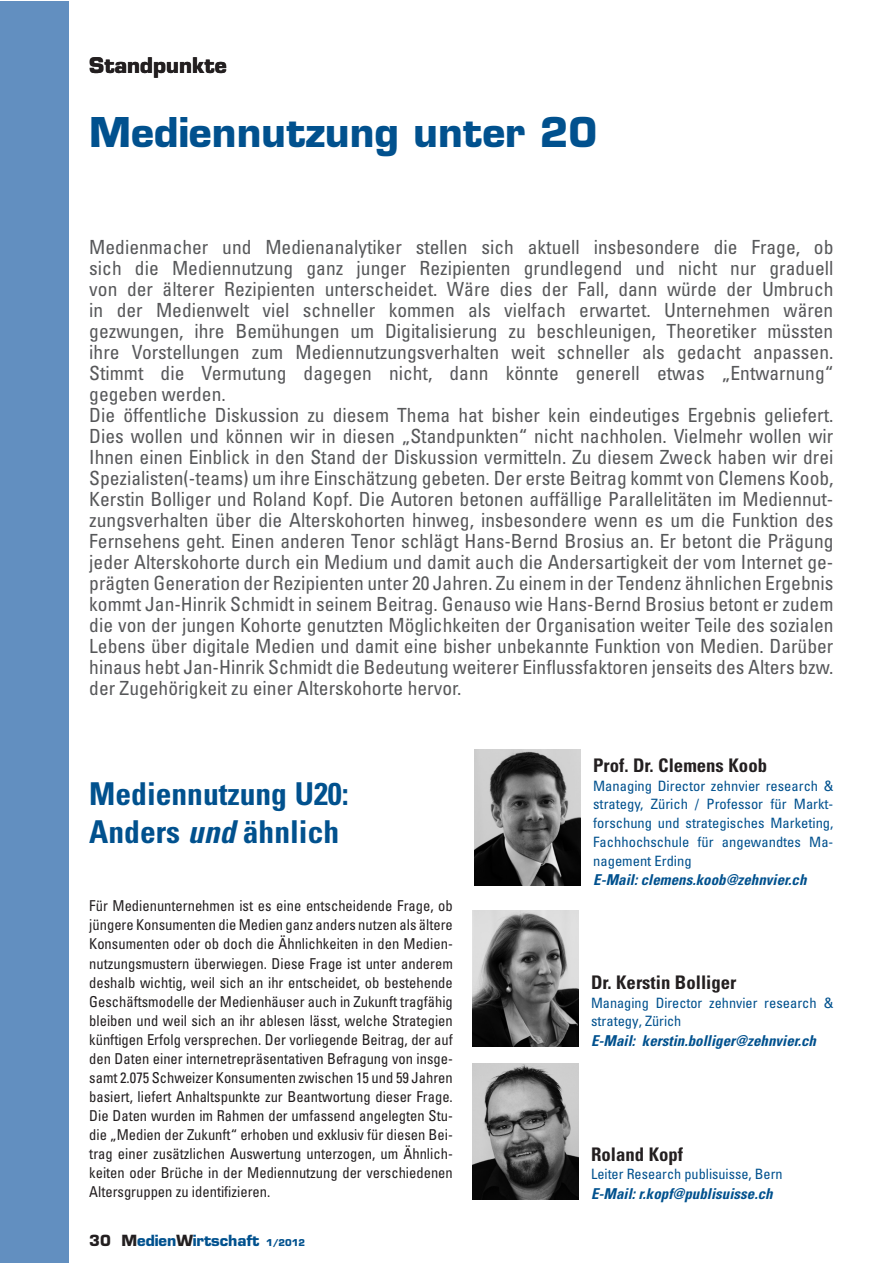
<style>
.page{position:relative;width:893px;height:1263px;background:#fff}
.page>*{position:absolute;margin:0;border:0;box-sizing:border-box;transform-origin:0 0}
.t1{font:700 40.05px "Eurostile";color:#01518e}
.t2{font:700 condensed 31.5px/37.8px "Univers";color:#01518e}
.t3{font:700 21px "Eurostile";color:#231f20}
.t4{font:condensed 19.5px/21px "Univers";color:#57585a}
.t5{font:700 condensed 18.75px "Univers";color:#231f20}
.t6{font:condensed 15px/19px "Univers";color:#231f20;text-align:justify}
.t7{font:italic 700 condensed 15px "Univers";color:#01518e}
.t8{font:700 15px "Eurostile";letter-spacing:-.005em;color:#01518e}
.t9{font:condensed 14.25px/18.8px "Univers";color:#01518e;text-align:justify}
.s1{font-style:italic}
.s2{color:#231f20}
.s3{font-size:9.3px}
</style>
<div class="page">
<div style="left:0;top:1px;width:68px;height:1262px;background:#628fc0"></div>
<img style="left:474px;top:749px;width:106px;height:136px">
<img style="left:472px;top:910px;width:106px;height:136px">
<img style="left:472px;top:1063px;width:106px;height:136px">
<p class="t3" style="left:89px;top:52px;width:139px">Standpunkte</p>
<h1 class="t1" style="left:89px;top:108px;width:509px">Mediennutzung unter 20</h1>
<p class="t4" style="left:89px;top:236px;width:746px">Medienmacher und Medienanalytiker stellen sich aktuell insbesondere die Frage, ob sich die Mediennutzung ganz junger Rezipienten grundlegend und nicht nur graduell von der älterer Rezipienten unterscheidet. Wäre dies der Fall, dann würde der Umbruch in der Medienwelt viel schneller kommen als vielfach erwartet. Unternehmen wären gezwungen, ihre Bemühungen um Digitalisierung zu beschleunigen, Theoretiker müssten ihre Vorstellungen zum Mediennutzungsverhalten weit schneller als gedacht anpassen.<br>Stimmt die Vermutung dagegen nicht, dann könnte generell etwas „Entwarnung“ gegeben werden.<br>Die öffentliche Diskussion zu diesem Thema hat bisher kein eindeutiges Ergebnis geliefert.<br>Dies wollen und können wir in diesen „Standpunkten“ nicht nachholen. Vielmehr wollen wir Ihnen einen Einblick in den Stand der Diskussion vermitteln. Zu diesem Zweck haben wir drei Spezialisten(-teams) um ihre Einschätzung gebeten. Der erste Beitrag kommt von Clemens Koob, Kerstin Bolliger und Roland Kopf. Die Autoren betonen auffällige Parallelitäten im Mediennut&shy;zungsverhalten über die Alterskohorten hinweg, insbesondere wenn es um die Funktion des Fernsehens geht. Einen anderen Tenor schlägt Hans-Bernd Brosius an. Er betont die Prägung jeder Alterskohorte durch ein Medium und damit auch die Andersartigkeit der vom Internet ge&shy;prägten Generation der Rezipienten unter 20 Jahren. Zu einem in der Tendenz ähnlichen Ergebnis kommt Jan-Hinrik Schmidt in seinem Beitrag. Genauso wie Hans-Bernd Brosius betont er zudem die von der jungen Kohorte genutzten Möglichkeiten der Organisation weiter Teile des sozialen Lebens über digitale Medien und damit eine bisher unbekannte Funktion von Medien. Darüber hinaus hebt Jan-Hinrik Schmidt die Bedeutung weiterer Einflussfaktoren jenseits des Alters bzw. der Zugehörigkeit zu einer Alterskohorte hervor.</p>
<h2 class="t2" style="left:89px;top:775px;width:261px">Mediennutzung U20:<br>Anders <span class="s1">und</span> ähnlich</h2>
<p class="t6" style="left:89px;top:896px;width:365px">Für Medienunternehmen ist es eine entscheidende Frage, ob jüngere Konsumenten die Medien ganz anders nutzen als ältere Konsumenten oder ob doch die Ähnlichkeiten in den Medien&shy;nutzungsmustern überwiegen. Diese Frage ist unter anderem deshalb wichtig, weil sich an ihr entscheidet, ob bestehende Geschäftsmodelle der Medienhäuser auch in Zukunft tragfähig bleiben und weil sich an ihr ablesen lässt, welche Strategien künftigen Erfolg versprechen. Der vorliegende Beitrag, der auf den Daten einer internetrepräsentativen Befragung von insge&shy;samt 2.075 Schweizer Konsumenten zwischen 15 und 59 Jahren basiert, liefert Anhaltspunkte zur Beantwortung dieser Frage.<br>Die Daten wurden im Rahmen der umfassend angelegten Stu&shy;die „Medien der Zukunft“ erhoben und exklusiv für diesen Bei&shy;trag einer zusätzlichen Auswertung unterzogen, um Ähnlich&shy;keiten oder Brüche in der Mediennutzung der verschiedenen Altersgruppen zu identifizieren.</p>
<p class="t8" style="left:89px;top:1231px;width:217px"><span class="s2">30 M</span>edien<span class="s2">W</span>irtschaft <span class="s3">1/2012</span></p>
<p class="t5" style="left:593px;top:754px;width:175px">Prof. Dr. Clemens Koob</p>
<p class="t9" style="left:593px;top:776px;width:242px">Managing Director zehnvier research &amp; strategy, Zürich / Professor für Markt&shy;forschung und strategisches Marketing, Fachhochschule für angewandtes Ma&shy;nagement Erding</p>
<p class="t7" style="left:593px;top:871px;width:215px">E-Mail: clemens.koob@zehnvier.ch</p>
<p class="t5" style="left:591px;top:971px;width:147px">Dr. Kerstin Bolliger</p>
<p class="t9" style="left:591px;top:993px;width:244px">Managing Director zehnvier research &amp; strategy, Zürich</p>
<p class="t7" style="left:591px;top:1031px;width:227px">E-Mail: kerstin.bolliger@zehnvier.ch</p>
<p class="t5" style="left:591px;top:1142px;width:94px">Roland Kopf</p>
<p class="t9" style="left:591px;top:1165px;width:193px">Leiter Research publisuisse, Bern</p>
<p class="t7" style="left:591px;top:1185px;width:183px">E-Mail: r.kopf@publisuisse.ch</p>
</div>
